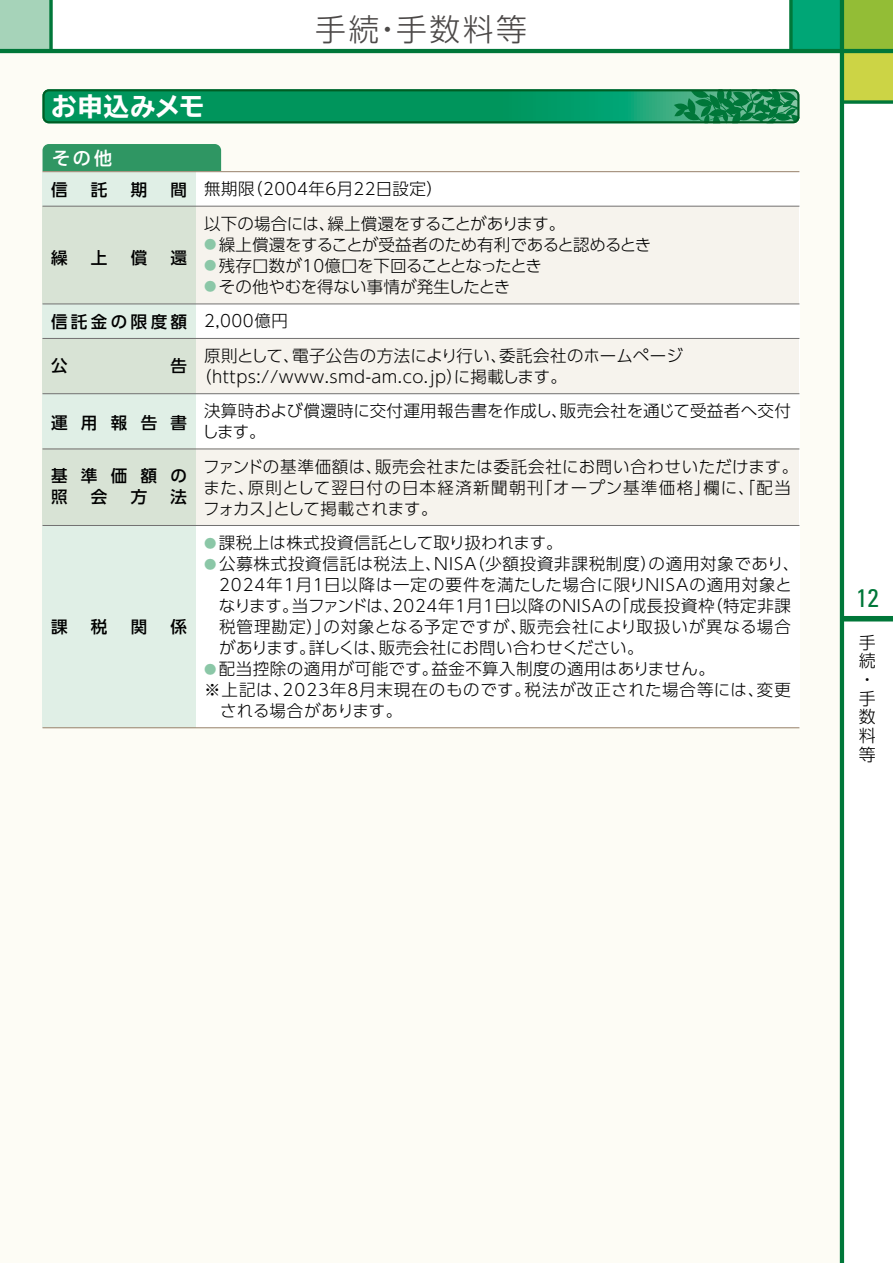
<style>
.page{position:relative;width:893px;height:1263px;background:#fff}
.page>*{position:absolute;margin:0;border:0;box-sizing:border-box;transform-origin:0 0}
.t1{font:300 30.9px "UD Shin Go Pro";letter-spacing:.08em;color:#4c4948}
.t2{font:700 expanded 25.5px "TBUD Go Std";letter-spacing:.025em;color:#fff}
.t3{font:condensed 25.5px "Univers";color:#007739}
.t4{font:500 18px "UD Shin Go Pro";color:#fff}
.t5{font:300 16.95px/18.8px "UD Shin Go Pro";color:#000}
.t6{font:300 16.5px/34.5px "UD Shin Go Pro";letter-spacing:.025em;color:#000}
.t7{font:300 16.5px/21px "UD Shin Go Pro";letter-spacing:.055em;color:#000}
.t8{font:300 16.5px "UD Shin Go Pro";letter-spacing:.06em;color:#000}
.t9{font:500 16.5px/21px "UD Shin Go Pro";letter-spacing:.81em;color:#000}
.t10{font:300 16.5px "UD Shin Go Pro";letter-spacing:-.015em;color:#000}
.t11{font:300 16.5px "UD Shin Go Pro";letter-spacing:-.02em;color:#000}
.t12{font:300 16.5px "UD Shin Go Pro";color:#000}
.t13{font:500 16.5px "UD Shin Go Pro";letter-spacing:.205em;color:#000}
.s1{font-size:12.3px;color:#8bc7a7}
</style>
<div class="page">
<div style="left:842px;top:0;width:51px;height:51px;background:#93bd36"></div>
<div style="left:0;top:0;width:51px;height:51px;background:#a6d3b9"></div>
<div style="left:842px;top:51px;width:51px;height:51px;background:#ccd445"></div>
<div style="left:791px;top:0;width:51px;height:51px;background:#00a676"></div>
<svg style="left:49px;top:0;width:4px;height:49px"></svg>
<div style="left:0;top:51px;width:842px;height:1212px;background:#fdfcf5"></div>
<div style="left:842px;top:616px;width:51px;height:5px;background:#007739"></div>
<hr style="left:840px;top:0;width:4px;height:1263px;background:#007739">
<hr style="left:0;top:49px;width:893px;height:4px;background:#007739">
<svg style="left:844px;top:100px;width:49px;height:4px"></svg>
<svg style="left:789px;top:0;width:4px;height:49px"></svg>
<svg style="left:43px;top:89px;width:756px;height:34px;background:#089059"></svg>
<div style="left:43px;top:144px;width:178px;height:34px;background:#2f9663;border-radius:6px"></div>
<div style="left:196px;top:172px;width:603px;height:556px;background:#fff"></div>
<div style="left:43px;top:172px;width:153px;height:556px;background:#e0efe6"></div>
<svg style="left:43px;top:207px;width:756px;height:97px;background:#eeeee7"></svg>
<svg style="left:43px;top:448px;width:756px;height:77px;background:#eeeee7"></svg>
<svg style="left:43px;top:339px;width:756px;height:54px;background:#efefe8"></svg>
<hr style="left:43px;top:171px;width:756px;height:1px;background:#9d8771">
<hr style="left:43px;top:206px;width:756px;height:1px;background:#727171">
<hr style="left:43px;top:304px;width:756px;height:1px;background:#727171">
<hr style="left:43px;top:525px;width:756px;height:1px;background:#727171">
<hr style="left:43px;top:338px;width:756px;height:1px;background:#727171">
<hr style="left:43px;top:393px;width:756px;height:1px;background:#727171">
<hr style="left:43px;top:449px;width:756px;height:1px;background:#727171">
<hr style="left:43px;top:727px;width:756px;height:1px;background:#9d8771">
<h1 class="t1" style="left:315px;top:4px;width:213px">手続・手数料等</h1>
<h2 class="t2" style="left:51px;top:92px;width:155px">お申込みメモ</h2>
<p class="t4" style="left:52px;top:144px;width:61px">その他</p>
<p class="t9" style="left:51px;top:179px;width:18px">信</p>
<p class="t9" style="left:91px;top:179px;width:18px">託</p>
<p class="t9" style="left:131px;top:179px;width:18px">期</p>
<p class="t9" style="left:171px;top:179px;width:18px">間</p>
<p class="t6" style="left:204px;top:171px;width:363px">無期限（2004年6月22日設定）<br>以下の場合には、繰上償還をすることがあります。</p>
<p class="t10" style="left:204px;top:231px;width:449px"><span class="s1">●</span> 繰上償還をすることが受益者のため有利であると認めるとき</p>
<p class="t11" style="left:204px;top:252px;width:339px"><span class="s1">●</span> 残存口数が10億口を下回ることとなったとき</p>
<p class="t6" style="left:204px;top:269px;width:480px"><span class="s1">●</span> その他やむを得ない事情が発生したとき<br>2,000億円<br>原則として、電子公告の方法により行い、委託会社のホームページ</p>
<p class="t6" style="left:204px;top:359px;width:588px;text-indent:-9px">（https://www.smd-am.co.jp）に掲載します。<br>決算時および償還時に交付運用報告書を作成し、販売会社を通じて受益者へ交付</p>
<p class="t6" style="left:202px;top:414px;width:597px">します。<br>ファンドの基準価額は、販売会社または委託会社にお問い合わせいただけます。</p>
<p class="t7" style="left:203px;top:476px;width:589px">また、原則として翌日付の日本経済新聞朝刊「オープン基準価格」欄に、「配当フォカス」として掲載されます。</p>
<p class="t6" style="left:204px;top:525px;width:360px"><span class="s1">●</span> 課税上は株式投資信託として取り扱われます。</p>
<p class="t6" style="left:219px;top:553px;width:582px;line-height:21px;text-indent:-15px"><span class="s1">●</span> 公募株式投資信託は税法上、NISA（少額投資非課税制度）の適用対象であり、2024年1月1日以降は一定の要件を満たした場合に限りNISAの適用対象となります。当ファンドは、2024年1月1日以降のNISAの「成長投資枠（特定非課税管理勘定）」の対象となる予定ですが、販売会社により取扱いが異なる場合があります。詳しくは、販売会社にお問い合わせください。</p>
<p class="t6" style="left:204px;top:651px;width:512px"><span class="s1">●</span> 配当控除の適用が可能です。益金不算入制度の適用はありません。</p>
<p class="t8" style="left:204px;top:677px;width:588px">※上記は、2023年8月末現在のものです。税法が改正された場合等には、変更</p>
<p class="t12" style="left:220px;top:698px;width:184px">される場合があります。</p>
<p class="t9" style="left:51px;top:246px;width:18px">繰</p>
<p class="t9" style="left:91px;top:246px;width:18px">上</p>
<p class="t9" style="left:131px;top:246px;width:18px">償</p>
<p class="t9" style="left:171px;top:246px;width:18px">還</p>
<p class="t13" style="left:51px;top:308px;width:138px">信託金の限度額</p>
<p class="t9" style="left:51px;top:355px;width:18px">公</p>
<p class="t9" style="left:171px;top:355px;width:18px">告</p>
<p class="t9" style="left:51px;top:412px;width:138px">運用報告書</p>
<p class="t9" style="left:51px;top:464px;width:138px">基準価額の照</p>
<p class="t9" style="left:91px;top:485px;width:18px">会</p>
<p class="t9" style="left:131px;top:485px;width:18px">方</p>
<p class="t9" style="left:171px;top:485px;width:18px">法</p>
<p class="t9" style="left:51px;top:616px;width:18px">課</p>
<p class="t9" style="left:91px;top:616px;width:18px">税</p>
<p class="t9" style="left:131px;top:616px;width:18px">関</p>
<p class="t9" style="left:171px;top:616px;width:18px">係</p>
<h2 class="t3" style="left:856px;top:582px;width:24px">12</h2>
<p class="t5" style="left:859px;top:632px;width:18px">手続・手数料等</p>
</div>
